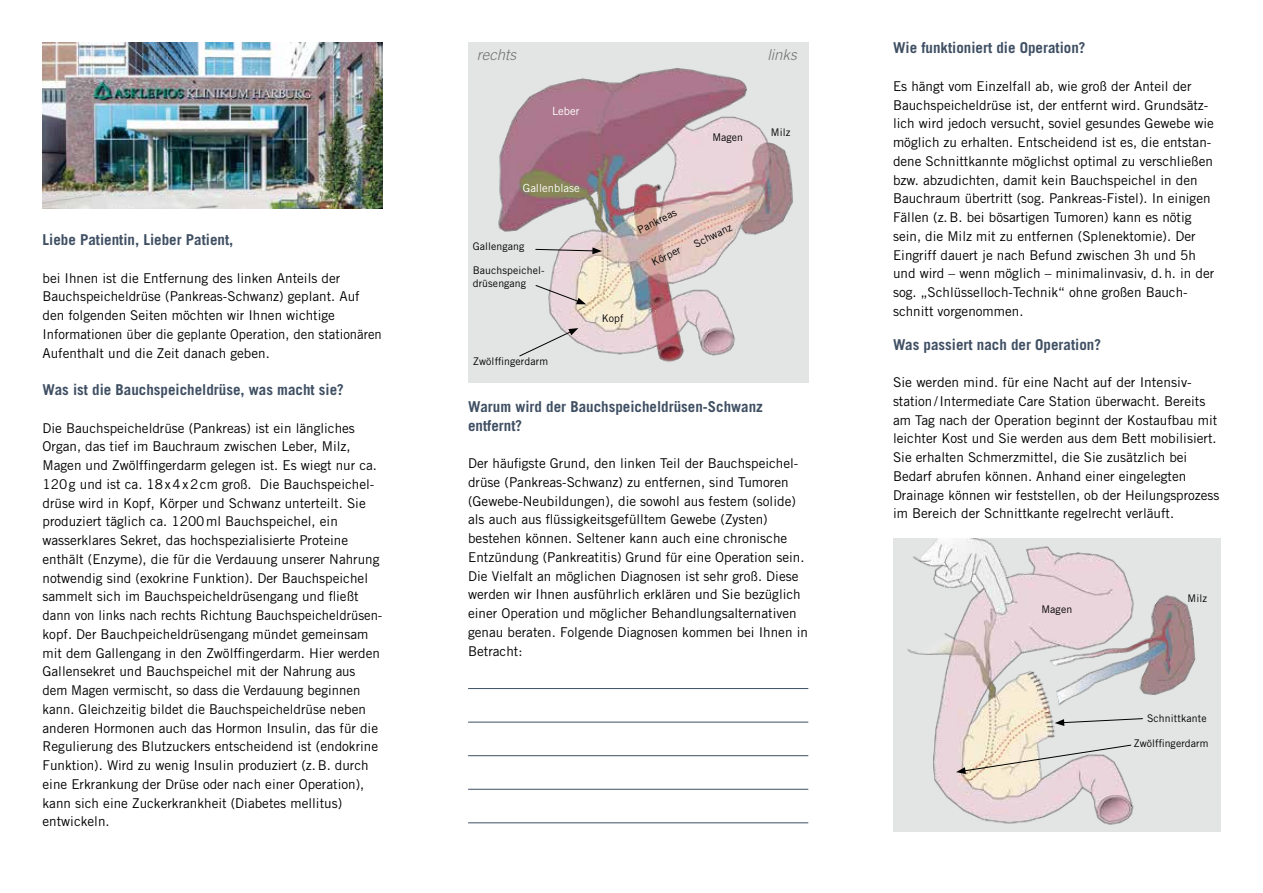
<style>
.page{position:relative;width:1263px;height:893px;background:#fff}
.page>*{position:absolute;margin:0;border:0;box-sizing:border-box;transform-origin:0 0}
.t1{font:700 15px/18.8px "Trade Gothic LT Std";color:#3f4f63}
.t2{font:italic 300 15px "Trade Gothic LT Std";color:#707172}
.t3{font:13.5px/18.8px "Trade Gothic LT Std";color:#000}
.t4{font:11.25px "Trade Gothic LT Std";color:#fff}
.t5{font:10.5px/13.5px "Trade Gothic LT Std";letter-spacing:.01em;color:#000}
</style>
<div class="page">
<hr style="left:468px;top:688px;width:340px;height:1px;background:#3f4f63">
<hr style="left:468px;top:722px;width:340px;height:1px;background:#3f4f63">
<hr style="left:468px;top:755px;width:340px;height:1px;background:#3f4f63">
<hr style="left:468px;top:789px;width:340px;height:1px;background:#3f4f63">
<hr style="left:468px;top:822px;width:340px;height:1px;background:#3f4f63">
<img style="left:43px;top:43px;width:340px;height:165px">
<div style="left:893px;top:538px;width:327px;height:293px;background:#e3e4e4"></div>
<img style="left:907px;top:538px;width:289px;height:287px">
<svg style="left:956px;top:744px;width:176px;height:30px"></svg>
<svg style="left:1055px;top:718px;width:88px;height:8px"></svg>
<img style="left:468px;top:43px;width:340px;height:340px">
<svg style="left:535px;top:247px;width:67px;height:7px"></svg>
<svg style="left:535px;top:284px;width:51px;height:20px"></svg>
<svg style="left:519px;top:328px;width:59px;height:29px;background:#d6d6d6"></svg>
<p class="t1" style="left:43px;top:230px;width:192px">Liebe Patientin, Lieber Patient,</p>
<p class="t3" style="left:43px;top:268px;width:341px">bei Ihnen ist die Entfernung des linken Anteils der Bauchspeicheldrüse (Pankreas-Schwanz) geplant. Auf den folgenden Seiten möchten wir Ihnen wichtige Informationen über die geplante Operation, den stationären Aufenthalt und die Zeit danach geben.</p>
<p class="t1" style="left:43px;top:380px;width:303px">Was ist die Bauchspeicheldrüse, was macht sie?</p>
<p class="t3" style="left:43px;top:418px;width:341px">Die Bauchspeicheldrüse (Pankreas) ist ein längliches Organ, das tief im Bauchraum zwischen Leber, Milz, Magen und Zwölffingerdarm gelegen ist. Es wiegt nur ca.<br>120g und ist ca. 18x4x2cm groß. Die Bauchspeichel&shy;drüse wird in Kopf, Körper und Schwanz unterteilt. Sie produziert täglich ca. 1200ml Bauchspeichel, ein wasserklares Sekret, das hochspezialisierte Proteine enthält (Enzyme), die für die Verdauung unserer Nahrung notwendig sind (exokrine Funktion). Der Bauchspeichel sammelt sich im Bauchspeicheldrüsengang und fließt dann von links nach rechts Richtung Bauchspeicheldrüsen&shy;kopf. Der Bauchpeicheldrüsengang mündet gemeinsam mit dem Gallengang in den Zwölffingerdarm. Hier werden Gallensekret und Bauchspeichel mit der Nahrung aus dem Magen vermischt, so dass die Verdauung beginnen kann. Gleichzeitig bildet die Bauchspeicheldrüse neben anderen Hormonen auch das Hormon Insulin, das für die Regulierung des Blutzuckers entscheidend ist (endokrine Funktion). Wird zu wenig Insulin produziert (z.B. durch eine Erkrankung der Drüse oder nach einer Operation), kann sich eine Zuckerkrankheit (Diabetes mellitus) entwickeln.</p>
<p class="t2" style="left:477px;top:45px;width:41px">rechts</p>
<p class="t2" style="left:767px;top:45px;width:31px">links</p>
<p class="t4" style="left:552px;top:104px;width:29px">Leber</p>
<p class="t4" style="left:523px;top:181px;width:58px">Gallenblase</p>
<p class="t5" style="left:473px;top:240px;width:53px">Gallengang</p>
<p class="t5" style="left:473px;top:263px;width:73px">Bauchspeichel&shy;drüsengang</p>
<p class="t5" style="left:473px;top:354px;width:76px">Zwölffingerdarm</p>
<p class="t5" style="left:712px;top:131px;width:32px">Magen</p>
<p class="t5" style="left:635px;top:224px;width:44px;rotate:-26deg">Pankreas</p>
<p class="t5" style="left:649px;top:257px;width:32px;rotate:-26deg">Körper</p>
<p class="t5" style="left:692px;top:238px;width:42px;rotate:-26deg">Schwanz</p>
<p class="t5" style="left:602px;top:311px;width:23px">Kopf</p>
<p class="t5" style="left:771px;top:125px;width:21px">Milz</p>
<p class="t1" style="left:468px;top:397px;width:296px">Warum wird der Bauchspeicheldrüsen-Schwanz entfernt?</p>
<p class="t3" style="left:468px;top:454px;width:341px">Der häufigste Grund, den linken Teil der Bauchspeichel&shy;drüse (Pankreas-Schwanz) zu entfernen, sind Tumoren (Gewebe-Neubildungen), die sowohl aus festem (solide) als auch aus flüssigkeitsgefülltem Gewebe (Zysten) bestehen können. Seltener kann auch eine chronische Entzündung (Pankreatitis) Grund für eine Operation sein.<br>Die Vielfalt an möglichen Diagnosen ist sehr groß. Diese werden wir Ihnen ausführlich erklären und Sie bezüglich einer Operation und möglicher Behandlungsalternativen genau beraten. Folgende Diagnosen kommen bei Ihnen in Betracht:</p>
<p class="t1" style="left:893px;top:38px;width:194px">Wie funktioniert die Operation?</p>
<p class="t3" style="left:893px;top:77px;width:323px">Es hängt vom Einzelfall ab, wie groß der Anteil der Bauchspeicheldrüse ist, der entfernt wird. Grundsätz&shy;lich wird jedoch versucht, soviel gesundes Gewebe wie möglich zu erhalten. Entscheidend ist es, die entstan&shy;dene Schnittkannte möglichst optimal zu verschließen bzw. abzudichten, damit kein Bauchspeichel in den Bauchraum übertritt (sog. Pankreas-Fistel). In einigen Fällen (z.B. bei bösartigen Tumoren) kann es nötig sein, die Milz mit zu entfernen (Splenektomie). Der Eingriff dauert je nach Befund zwischen 3h und 5h und wird – wenn möglich – minimalinvasiv, d.h. in der sog. „Schlüsselloch-Technik“ ohne großen Bauch&shy;schnitt vorgenommen.</p>
<p class="t1" style="left:893px;top:335px;width:210px">Was passiert nach der Operation?</p>
<p class="t3" style="left:893px;top:373px;width:328px">Sie werden mind. für eine Nacht auf der Intensiv&shy;station -/Intermediate Care Station überwacht. Bereits am Tag nach der Operation beginnt der Kostaufbau mit leichter Kost und Sie werden aus dem Bett mobilisiert.<br>Sie erhalten Schmerzmittel, die Sie zusätzlich bei Bedarf abrufen können. Anhand einer eingelegten Drainage können wir feststellen, ob der Heilungsprozess im Bereich der Schnittkante regelrecht verläuft.</p>
<p class="t5" style="left:1041px;top:603px;width:32px">Magen</p>
<p class="t5" style="left:1187px;top:591px;width:21px">Milz</p>
<p class="t5" style="left:1147px;top:712px;width:61px">Schnittkante</p>
<p class="t5" style="left:1134px;top:736px;width:76px">Zwölffingerdarm</p>
</div>
